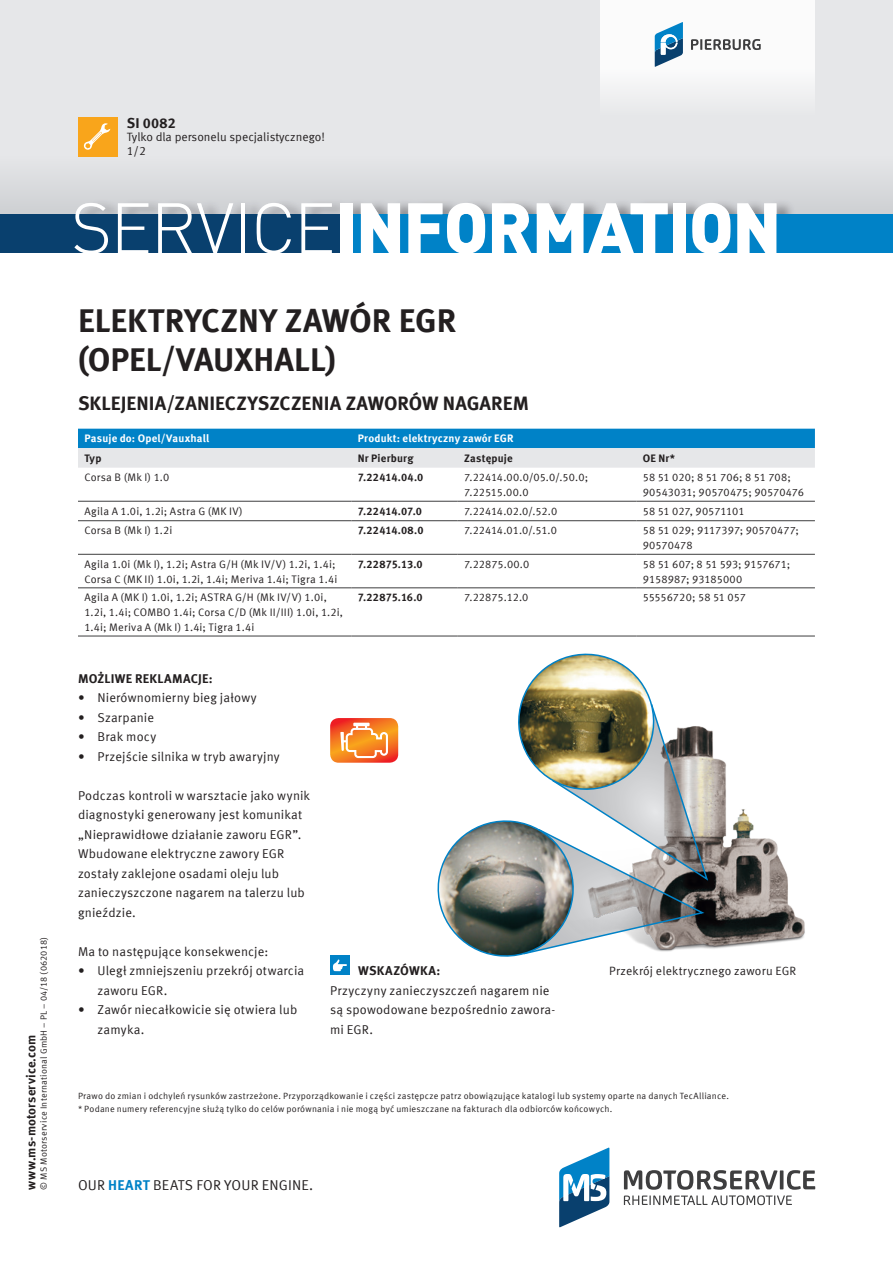
<style>
.page{position:relative;width:893px;height:1263px;background:#fff}
.page>*{position:absolute;margin:0;border:0;box-sizing:border-box;transform-origin:0 0}
.t1{font:900 70.5px "DIN Pro";letter-spacing:-.025em;color:#fff}
.t2{font:700 33px/39px "Meta Offc Pro";color:#231f20}
.t3{font:700 19.5px "Meta Offc Pro";color:#231f20}
.t4{font:14.25px "Meta Offc Pro Norm";letter-spacing:.01em;color:#231f20}
.t5{font:700 14.25px "Meta Offc Pro";letter-spacing:.015em;color:#231f20}
.t6{font:12.75px/19.5px "Meta Offc Pro Norm";letter-spacing:.01em;color:#231f20}
.t7{font:700 12.75px "Meta Offc Pro";letter-spacing:.015em;color:#231f20}
.t8{font:12px "Meta Offc Pro Norm";color:#231f20}
.t9{font:10.8px/14.7px "Meta Offc Pro Norm";letter-spacing:.01em;color:#231f20}
.t10{font:700 10.8px "Meta Offc Pro";letter-spacing:.015em;color:#231f20}
.t11{font:10.8px "Meta Offc Pro Norm";letter-spacing:-.01em;color:#231f20}
.t12{font:700 10.8px "Meta Offc Pro";letter-spacing:.015em;color:#fff}
.t13{font:10.8px "Meta Offc Pro Norm";letter-spacing:.03em;color:#231f20}
.t14{font:9px "Meta Offc Pro Norm";letter-spacing:.025em;color:#231f20}
.s1{font-weight:300}
.s2{font-family:"Meta Offc Pro";font-weight:700;color:#0082c7}
</style>
<div class="page">
<div style="left:0;top:0;width:893px;height:224px;background:#e6e7e9"></div>
<div style="left:0;top:156px;width:893px;height:58px;background:#dcdee0"></div>
<div style="left:77px;top:198px;width:719px;height:16px;background:#231f20;opacity:.4"></div>
<div style="left:0;top:214px;width:893px;height:39px;background:#09406e"></div>
<div style="left:347px;top:214px;width:546px;height:39px;background:#0082c7"></div>
<div style="left:78px;top:117px;width:39px;height:39px;background:#f9a51b"></div>
<svg style="left:83px;top:123px;width:27px;height:27px"></svg>
<div style="left:600px;top:0;width:215px;height:117px;background:linear-gradient(to bottom,#fff,#edeeef)"></div>
<svg style="left:691px;top:39px;width:70px;height:11px"></svg>
<svg style="left:655px;top:22px;width:28px;height:45px"></svg>
<svg style="left:559px;top:1147px;width:50px;height:80px"></svg>
<svg style="left:624px;top:1170px;width:191px;height:35px"></svg>
<img style="left:709px;top:730px;width:96px;height:219px">
<img style="left:437px;top:653px;width:272px;height:304px">
<div style="left:330px;top:956px;width:20px;height:19px;background:#0082c7"></div>
<svg style="left:333px;top:959px;width:14px;height:12px"></svg>
<svg style="left:78px;top:429px;width:737px;height:39px;background:#76b5d8"></svg>
<hr style="left:78px;top:501px;width:273px;height:1px;background:#3e3e3f">
<hr style="left:351px;top:501px;width:107px;height:1px;background:#3e3e3f">
<hr style="left:458px;top:501px;width:178px;height:1px;background:#3e3e3f">
<hr style="left:636px;top:501px;width:179px;height:1px;background:#3e3e3f">
<hr style="left:78px;top:520px;width:273px;height:1px;background:#3e3e3f">
<hr style="left:351px;top:520px;width:107px;height:1px;background:#3e3e3f">
<hr style="left:458px;top:520px;width:178px;height:1px;background:#3e3e3f">
<hr style="left:636px;top:520px;width:179px;height:1px;background:#3e3e3f">
<hr style="left:78px;top:554px;width:273px;height:1px;background:#3e3e3f">
<hr style="left:351px;top:554px;width:107px;height:1px;background:#3e3e3f">
<hr style="left:458px;top:554px;width:178px;height:1px;background:#3e3e3f">
<hr style="left:636px;top:554px;width:179px;height:1px;background:#3e3e3f">
<hr style="left:78px;top:587px;width:273px;height:1px;background:#3e3e3f">
<hr style="left:351px;top:587px;width:107px;height:1px;background:#3e3e3f">
<hr style="left:458px;top:587px;width:178px;height:1px;background:#3e3e3f">
<hr style="left:636px;top:587px;width:179px;height:1px;background:#3e3e3f">
<hr style="left:78px;top:636px;width:273px;height:1px;background:#3e3e3f">
<hr style="left:351px;top:636px;width:107px;height:1px;background:#3e3e3f">
<hr style="left:458px;top:636px;width:178px;height:1px;background:#3e3e3f">
<hr style="left:636px;top:636px;width:179px;height:1px;background:#3e3e3f">
<svg style="left:330px;top:718px;width:68px;height:45px;background:#f58844"></svg>
<p class="t14" style="left:37px;top:1189px;width:254px;rotate:-90deg">© MS Motorservice International GmbH – PL – 04/18 (062018)</p>
<p class="t7" style="left:21px;top:1189px;width:156px;rotate:-90deg">www.ms-motorservice.com</p>
<p class="t5" style="left:127px;top:112px;width:51px">SI 0082</p>
<p class="t8" style="left:127px;top:128px;width:200px">Tylko dla personelu specjalistycznego!</p>
<p class="t8" style="left:127px;top:142px;width:21px">1/2</p>
<h1 class="t1" style="left:71px;top:172px;width:712px"><span class="s1">SERVICE</span>INFORMATION</h1>
<h2 class="t2" style="left:78px;top:298px;width:380px">ELEKTRYCZNY ZAWÓR EGR (OPEL/VAUXHALL)</h2>
<h3 class="t3" style="left:78px;top:387px;width:452px">SKLEJENIA/ZANIECZYSZCZENIA ZAWORÓW NAGAREM</h3>
<p class="t12" style="left:84px;top:430px;width:126px">Pasuje do: Opel/Vauxhall</p>
<p class="t12" style="left:358px;top:430px;width:157px">Produkt: elektryczny zawór EGR</p>
<p class="t10" style="left:84px;top:450px;width:19px">Typ</p>
<p class="t10" style="left:358px;top:450px;width:57px">Nr Pierburg</p>
<p class="t10" style="left:464px;top:450px;width:50px">Zastępuje</p>
<p class="t10" style="left:643px;top:450px;width:34px">OE Nr*</p>
<p class="t9" style="left:84px;top:469px;width:86px">Corsa B (Mk I) 1.0</p>
<p class="t10" style="left:358px;top:469px;width:67px">7.22414.04.0</p>
<p class="t9" style="left:464px;top:469px;width:126px">7.22414.00.0/05.0/.50.0;<br>7.22515.00.0</p>
<p class="t9" style="left:643px;top:469px;width:163px">58 51 020; 8 51 706; 8 51 708;<br>90543031; 90570475; 90570476</p>
<p class="t13" style="left:84px;top:503px;width:160px">Agila A 1.0i, 1.2i; Astra G (MK IV)</p>
<p class="t10" style="left:358px;top:503px;width:66px">7.22414.07.0</p>
<p class="t11" style="left:464px;top:503px;width:95px">7.22414.02.0/.52.0</p>
<p class="t9" style="left:643px;top:503px;width:103px">58 51 027, 90571101</p>
<p class="t9" style="left:84px;top:522px;width:89px">Corsa B (Mk I) 1.2i</p>
<p class="t10" style="left:358px;top:522px;width:67px">7.22414.08.0</p>
<p class="t11" style="left:464px;top:522px;width:94px">7.22414.01.0/.51.0</p>
<p class="t9" style="left:643px;top:522px;width:158px">58 51 029; 9117397; 90570477;<br>90570478</p>
<p class="t9" style="left:84px;top:556px;width:254px">Agila 1.0i (Mk I), 1.2i; Astra G/H (Mk IV/V) 1.2i, 1.4i;<br>Corsa C (MK II) 1.0i, 1.2i, 1.4i; Meriva 1.4i; Tigra 1.4i</p>
<p class="t10" style="left:358px;top:556px;width:67px">7.22875.13.0</p>
<p class="t9" style="left:464px;top:556px;width:67px">7.22875.00.0</p>
<p class="t9" style="left:643px;top:556px;width:149px">58 51 607; 8 51 593; 9157671;<br>9158987; 93185000</p>
<p class="t9" style="left:84px;top:590px;width:260px">Agila A (MK I) 1.0i, 1.2i; ASTRA G/H (Mk IV/V) 1.0i,<br>1.2i, 1.4i; COMBO 1.4i; Corsa C/D (Mk II/III) 1.0i, 1.2i,<br>1.4i; Meriva A (Mk I) 1.4i; Tigra 1.4i</p>
<p class="t10" style="left:358px;top:589px;width:66px">7.22875.16.0</p>
<p class="t9" style="left:464px;top:590px;width:66px">7.22875.12.0</p>
<p class="t11" style="left:643px;top:589px;width:105px">55556720; 58 51 057</p>
<p class="t7" style="left:78px;top:668px;width:136px">MOŻLIWE REKLAMACJE:</p>
<p class="t6" style="left:78px;top:687px;width:180px">• Nierównomierny bieg jałowy</p>
<p class="t6" style="left:78px;top:707px;width:78px">• Szarpanie</p>
<p class="t6" style="left:78px;top:726px;width:80px">• Brak mocy</p>
<p class="t6" style="left:78px;top:745px;width:203px">• Przejście silnika w tryb awaryjny</p>
<p class="t6" style="left:78px;top:784px;width:234px">Podczas kontroli w warsztacie jako wynik diagnostyki generowany jest komunikat „Nieprawidłowe działanie zaworu EGR”.<br>Wbudowane elektryczne zawory EGR zostały zaklejone osadami oleju lub zanieczyszczone nagarem na talerzu lub gnieździe.</p>
<p class="t6" style="left:78px;top:940px;width:192px">Ma to następujące konsekwencje:</p>
<p class="t6" style="left:97px;top:960px;width:208px;text-indent:-19px">• Uległ zmniejszeniu przekrój otwarcia zaworu EGR.</p>
<p class="t6" style="left:97px;top:999px;width:201px;text-indent:-19px">• Zawór niecałkowicie się otwiera lub zamyka.</p>
<p class="t7" style="left:358px;top:961px;width:84px">WSKAZÓWKA:</p>
<p class="t6" style="left:330px;top:980px;width:227px">Przyczyny zanieczyszczeń nagarem nie są spowodowane bezpośrednio zawora&shy;mi EGR.</p>
<p class="t8" style="left:609px;top:962px;width:189px">Przekrój elektrycznego zaworu EGR</p>
<p class="t14" style="left:78px;top:1089px;width:652px">Prawo do zmian i odchyleń rysunków zastrzeżone. Przyporządkowanie i części zastępcze patrz obowiązujące katalogi lub systemy oparte na danych TecAlliance.</p>
<p class="t14" style="left:78px;top:1102px;width:536px">* Podane numery referencyjne służą tylko do celów porównania i nie mogą być umieszczane na fakturach dla odbiorców końcowych.</p>
<p class="t4" style="left:78px;top:1174px;width:237px">OUR <span class="s2">HEART</span> BEATS FOR YOUR ENGINE.</p>
</div>
